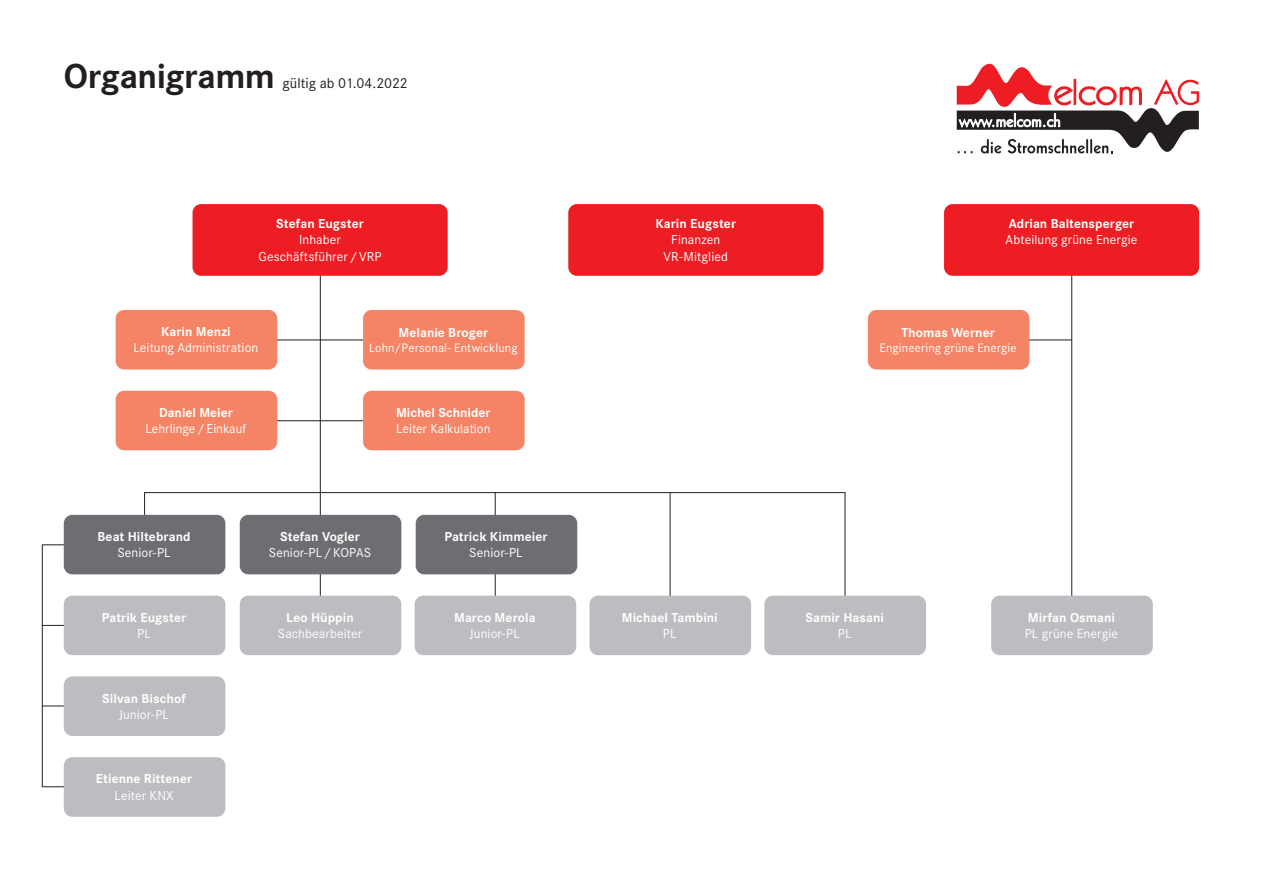
<style>
.page{position:relative;width:1263px;height:893px;background:#fff}
.page>*{position:absolute;margin:0;border:0;box-sizing:border-box;transform-origin:0 0}
.t1{font:700 36px "Corporate S";letter-spacing:-.015em;color:#231f20}
.t2{font:15px "Corporate S";color:#231f20}
.t3{font:700 13.5px "Corporate S";letter-spacing:.005em;color:#fff}
.t4{font:13.5px/16.2px "Corporate S";letter-spacing:.01em;color:#fff;text-align:center}
.t5{font:12.75px "Corporate S";letter-spacing:.01em;color:#fff}
</style>
<div class="page">
<svg style="left:957px;top:64px;width:242px;height:90px"></svg>
<hr style="left:320px;top:231px;width:1px;height:382px;background:#231f20">
<hr style="left:1071px;top:231px;width:1px;height:374px;background:#231f20">
<hr style="left:270px;top:340px;width:101px;height:1px;background:#231f20">
<hr style="left:1015px;top:340px;width:57px;height:1px;background:#231f20">
<hr style="left:270px;top:420px;width:101px;height:1px;background:#231f20">
<hr style="left:42px;top:545px;width:101px;height:1px;background:#231f20">
<hr style="left:42px;top:625px;width:101px;height:1px;background:#231f20">
<hr style="left:42px;top:706px;width:101px;height:1px;background:#231f20">
<hr style="left:42px;top:786px;width:101px;height:1px;background:#231f20">
<hr style="left:144px;top:492px;width:701px;height:1px;background:#231f20">
<svg style="left:144px;top:492px;width:1px;height:23px"></svg>
<hr style="left:42px;top:545px;width:1px;height:242px;background:#231f20">
<hr style="left:495px;top:492px;width:1px;height:121px;background:#231f20">
<hr style="left:670px;top:492px;width:1px;height:113px;background:#231f20">
<hr style="left:845px;top:492px;width:1px;height:113px;background:#231f20">
<div style="left:192px;top:204px;width:256px;height:72px;background:#ee1d23;border-radius:9px"></div>
<div style="left:568px;top:204px;width:255px;height:72px;background:#ee1d23;border-radius:9px"></div>
<div style="left:944px;top:204px;width:255px;height:72px;background:#ee1d23;border-radius:9px"></div>
<div style="left:116px;top:310px;width:161px;height:59px;background:#f48465;border-radius:9px"></div>
<div style="left:363px;top:310px;width:162px;height:59px;background:#f48465;border-radius:9px"></div>
<div style="left:868px;top:310px;width:161px;height:59px;background:#f48465;border-radius:9px"></div>
<div style="left:116px;top:391px;width:161px;height:59px;background:#f48465;border-radius:9px"></div>
<div style="left:64px;top:515px;width:161px;height:59px;background:#6d6e71;border-radius:9px"></div>
<div style="left:64px;top:596px;width:161px;height:59px;background:#bcbdc0;border-radius:9px"></div>
<div style="left:240px;top:596px;width:161px;height:59px;background:#bcbdc0;border-radius:9px"></div>
<div style="left:415px;top:596px;width:161px;height:59px;background:#bcbdc0;border-radius:9px"></div>
<div style="left:589px;top:596px;width:162px;height:59px;background:#bcbdc0;border-radius:9px"></div>
<div style="left:764px;top:596px;width:162px;height:59px;background:#bcbdc0;border-radius:9px"></div>
<div style="left:991px;top:596px;width:162px;height:59px;background:#bcbdc0;border-radius:9px"></div>
<div style="left:64px;top:676px;width:161px;height:60px;background:#bcbdc0;border-radius:9px"></div>
<div style="left:64px;top:757px;width:161px;height:60px;background:#bcbdc0;border-radius:9px"></div>
<div style="left:363px;top:391px;width:162px;height:59px;background:#f48465;border-radius:9px"></div>
<div style="left:240px;top:515px;width:161px;height:59px;background:#6d6e71;border-radius:9px"></div>
<div style="left:416px;top:515px;width:161px;height:59px;background:#6d6e71;border-radius:9px"></div>
<h1 class="t1" style="left:64px;top:63px;width:213px">Organigramm</h1>
<p class="t2" style="left:283px;top:78px;width:127px">gültig ab 01.04.2022</p>
<p class="t3" style="left:276px;top:219px;width:89px">Stefan Eugster</p>
<p class="t4" style="left:258px;top:233px;width:125px">Inhaber<br>Geschäftsführer / VRP</p>
<p class="t3" style="left:161px;top:327px;width:71px">Karin Menzi</p>
<p class="t4" style="left:133px;top:341px;width:126px">Leitung Administration</p>
<p class="t3" style="left:159px;top:408px;width:75px">Daniel Meier</p>
<p class="t4" style="left:146px;top:422px;width:102px">Lehrlinge / Einkauf</p>
<p class="t3" style="left:398px;top:327px;width:91px">Melanie Broger</p>
<p class="t5" style="left:369px;top:343px;width:150px">Lohn/Personal- Entwicklung</p>
<p class="t3" style="left:396px;top:408px;width:96px">Michel Schnider</p>
<p class="t4" style="left:396px;top:422px;width:96px">Leiter Kalkulation</p>
<p class="t3" style="left:98px;top:532px;width:95px">Beat Hiltebrand</p>
<p class="t4" style="left:117px;top:546px;width:55px">Senior-PL</p>
<p class="t3" style="left:102px;top:613px;width:86px">Patrik Eugster</p>
<p class="t4" style="left:137px;top:627px;width:15px">PL</p>
<p class="t3" style="left:102px;top:693px;width:85px">Silvan Bischof</p>
<p class="t4" style="left:119px;top:707px;width:51px">Junior-PL</p>
<p class="t3" style="left:96px;top:774px;width:98px">Etienne Rittener</p>
<p class="t4" style="left:115px;top:788px;width:60px">Leiter KNX</p>
<p class="t3" style="left:280px;top:532px;width:81px">Stefan Vogler</p>
<p class="t4" style="left:269px;top:546px;width:104px">Senior-PL / KOPAS</p>
<p class="t3" style="left:286px;top:613px;width:69px">Leo Hüppin</p>
<p class="t4" style="left:278px;top:627px;width:86px">Sachbearbeiter</p>
<p class="t3" style="left:444px;top:532px;width:105px">Patrick Kimmeier</p>
<p class="t4" style="left:469px;top:546px;width:55px">Senior-PL</p>
<p class="t3" style="left:454px;top:613px;width:83px">Marco Merola</p>
<p class="t4" style="left:470px;top:627px;width:51px">Junior-PL</p>
<p class="t3" style="left:655px;top:219px;width:82px">Karin Eugster</p>
<p class="t4" style="left:663px;top:233px;width:66px">Finanzen<br>VR-Mitglied</p>
<p class="t3" style="left:1009px;top:219px;width:127px">Adrian Baltensperger</p>
<p class="t4" style="left:1006px;top:233px;width:133px">Abteilung grüne Energie</p>
<p class="t3" style="left:901px;top:327px;width:95px">Thomas Werner</p>
<p class="t5" style="left:879px;top:343px;width:139px">Engineering grüne Energie</p>
<p class="t3" style="left:622px;top:613px;width:97px">Michael Tambini</p>
<p class="t4" style="left:663px;top:627px;width:15px">PL</p>
<p class="t3" style="left:805px;top:613px;width:80px">Samir Hasani</p>
<p class="t4" style="left:838px;top:627px;width:15px">PL</p>
<p class="t3" style="left:1028px;top:613px;width:89px">Mirfan Osmani</p>
<p class="t4" style="left:1025px;top:627px;width:95px">PL grüne Energie</p>
</div>
